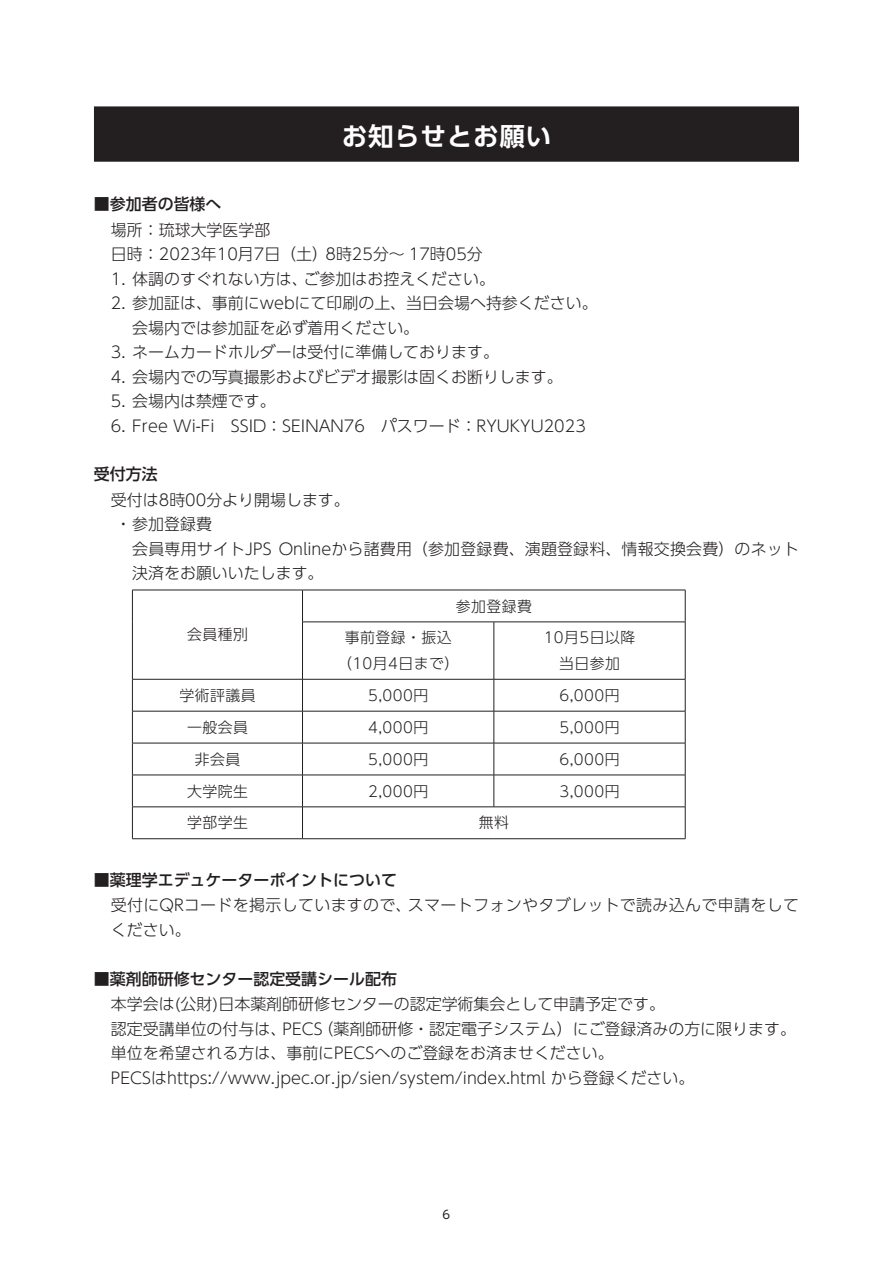
<style>
.page{position:relative;width:893px;height:1263px;background:#fff}
.page>*{position:absolute;margin:0;border:0;box-sizing:border-box;transform-origin:0 0}
.t1{font:700 25.5px "UD Shin Go Pr 6 N De";letter-spacing:.03em;color:#fff}
.t2{font:300 15.9px/24.5px "UD Shin Go Pr 6 N";color:#231f20}
.t3{font:500 15.9px "UD Shin Go Pr 6 N";color:#231f20}
.t4{font:300 15.9px/24.5px "UD Shin Go Pr 6 N";letter-spacing:.025em;color:#231f20}
.t5{font:300 14.85px/25.5px "UD Shin Go Pr 6 N";letter-spacing:.03em;color:#231f20;text-align:center}
.t6{font:11.7px "UD Shin Go Pr 6 N";color:#231f20}
</style>
<div class="page">
<div style="left:94px;top:106px;width:705px;height:56px;background:#231f20"></div>
<hr style="left:132px;top:590px;width:170px;height:1px;background:#231f20">
<hr style="left:132px;top:590px;width:1px;height:32px;background:#231f20">
<hr style="left:132px;top:622px;width:1px;height:57px;background:#231f20">
<hr style="left:302px;top:590px;width:192px;height:1px;background:#231f20">
<hr style="left:302px;top:590px;width:1px;height:32px;background:#231f20">
<hr style="left:494px;top:590px;width:191px;height:1px;background:#231f20">
<hr style="left:685px;top:590px;width:1px;height:32px;background:#231f20">
<hr style="left:302px;top:622px;width:192px;height:1px;background:#231f20">
<hr style="left:302px;top:622px;width:1px;height:57px;background:#231f20">
<hr style="left:494px;top:622px;width:191px;height:1px;background:#231f20">
<hr style="left:494px;top:622px;width:1px;height:57px;background:#231f20">
<hr style="left:685px;top:622px;width:1px;height:57px;background:#231f20">
<hr style="left:132px;top:679px;width:170px;height:1px;background:#231f20">
<hr style="left:132px;top:679px;width:1px;height:32px;background:#231f20">
<hr style="left:302px;top:679px;width:192px;height:1px;background:#231f20">
<hr style="left:302px;top:679px;width:1px;height:32px;background:#231f20">
<hr style="left:494px;top:679px;width:191px;height:1px;background:#231f20">
<hr style="left:494px;top:679px;width:1px;height:32px;background:#231f20">
<hr style="left:685px;top:679px;width:1px;height:32px;background:#231f20">
<hr style="left:132px;top:711px;width:170px;height:1px;background:#231f20">
<hr style="left:132px;top:711px;width:1px;height:32px;background:#231f20">
<hr style="left:302px;top:711px;width:192px;height:1px;background:#231f20">
<hr style="left:302px;top:711px;width:1px;height:32px;background:#231f20">
<hr style="left:494px;top:711px;width:191px;height:1px;background:#231f20">
<hr style="left:494px;top:711px;width:1px;height:32px;background:#231f20">
<hr style="left:685px;top:711px;width:1px;height:32px;background:#231f20">
<hr style="left:132px;top:743px;width:170px;height:1px;background:#231f20">
<hr style="left:132px;top:743px;width:1px;height:32px;background:#231f20">
<hr style="left:302px;top:743px;width:192px;height:1px;background:#231f20">
<hr style="left:302px;top:743px;width:1px;height:32px;background:#231f20">
<hr style="left:494px;top:743px;width:191px;height:1px;background:#231f20">
<hr style="left:494px;top:743px;width:1px;height:32px;background:#231f20">
<hr style="left:685px;top:743px;width:1px;height:32px;background:#231f20">
<hr style="left:132px;top:775px;width:170px;height:1px;background:#231f20">
<hr style="left:132px;top:775px;width:1px;height:32px;background:#231f20">
<hr style="left:302px;top:775px;width:192px;height:1px;background:#231f20">
<hr style="left:302px;top:775px;width:1px;height:32px;background:#231f20">
<hr style="left:494px;top:775px;width:191px;height:1px;background:#231f20">
<hr style="left:494px;top:775px;width:1px;height:32px;background:#231f20">
<hr style="left:685px;top:775px;width:1px;height:32px;background:#231f20">
<hr style="left:132px;top:806px;width:170px;height:1px;background:#231f20">
<hr style="left:132px;top:807px;width:1px;height:31px;background:#231f20">
<hr style="left:302px;top:806px;width:192px;height:1px;background:#231f20">
<hr style="left:302px;top:807px;width:1px;height:31px;background:#231f20">
<hr style="left:494px;top:806px;width:191px;height:1px;background:#231f20">
<hr style="left:685px;top:807px;width:1px;height:31px;background:#231f20">
<hr style="left:132px;top:838px;width:170px;height:1px;background:#231f20">
<hr style="left:302px;top:838px;width:192px;height:1px;background:#231f20">
<hr style="left:494px;top:838px;width:191px;height:1px;background:#231f20">
<h1 class="t1" style="left:342px;top:115px;width:211px">お知らせとお願い</h1>
<p class="t3" style="left:94px;top:192px;width:129px">■参加者の皆様へ</p>
<p class="t2" style="left:111px;top:217px;width:373px">場所：琉球大学医学部<br>日時：2023年10月7日（土）8時25分～ 17時05分</p>
<p class="t2" style="left:111px;top:266px;width:385px">1. 体調のすぐれない方は、ご参加はお控えください。</p>
<p class="t2" style="left:132px;top:290px;width:467px;text-indent:-21px">2. 参加証は、事前にwebにて印刷の上、当日会場へ持参ください。会場内では参加証を必ず着用ください。</p>
<p class="t2" style="left:111px;top:339px;width:389px">3. ネームカードホルダーは受付に準備しております。</p>
<p class="t2" style="left:111px;top:364px;width:453px">4. 会場内での写真撮影およびビデオ撮影は固くお断りします。</p>
<p class="t2" style="left:111px;top:388px;width:166px">5. 会場内は禁煙です。</p>
<p class="t2" style="left:111px;top:413px;width:476px">6. Free Wi-Fi　SSID：SEINAN76　パスワード：RYUKYU2023</p>
<p class="t3" style="left:94px;top:461px;width:65px">受付方法</p>
<p class="t2" style="left:111px;top:487px;width:240px">受付は8時00分より開場します。・ 参加登録費</p>
<p class="t2" style="left:132px;top:536px;width:668px">会員専用サイトJPS Onlineから諸費用（参加登録費、演題登録料、情報交換会費）のネット決済をお願いいたします。</p>
<p class="t5" style="left:187px;top:621px;width:62px">会員種別</p>
<p class="t5" style="left:456px;top:593px;width:78px">参加登録費</p>
<p class="t5" style="left:337px;top:624px;width:124px">事前登録・振込（10月4日まで）</p>
<p class="t5" style="left:544px;top:624px;width:93px">10月5日以降当日参加</p>
<p class="t5" style="left:179px;top:682px;width:78px">学術評議員</p>
<p class="t5" style="left:368px;top:682px;width:62px">5,000円</p>
<p class="t5" style="left:559px;top:682px;width:62px">6,000円</p>
<p class="t5" style="left:187px;top:714px;width:62px">一般会員</p>
<p class="t5" style="left:368px;top:714px;width:62px">4,000円</p>
<p class="t5" style="left:559px;top:714px;width:62px">5,000円</p>
<p class="t5" style="left:195px;top:746px;width:47px">非会員</p>
<p class="t5" style="left:368px;top:746px;width:62px">5,000円</p>
<p class="t5" style="left:559px;top:746px;width:62px">6,000円</p>
<p class="t5" style="left:187px;top:778px;width:62px">大学院生</p>
<p class="t5" style="left:368px;top:778px;width:62px">2,000円</p>
<p class="t5" style="left:559px;top:778px;width:62px">3,000円</p>
<p class="t5" style="left:187px;top:809px;width:62px">学部学生</p>
<p class="t5" style="left:479px;top:809px;width:32px">無料</p>
<p class="t3" style="left:94px;top:867px;width:304px">■薬理学エデュケーターポイントについて</p>
<p class="t4" style="left:111px;top:892px;width:690px">受付にQRコードを掲示していますので、スマートフォンやタブレットで読み込んで申請をしてください。</p>
<p class="t3" style="left:94px;top:966px;width:304px">■薬剤師研修センター認定受講シール配布</p>
<p class="t2" style="left:111px;top:991px;width:686px">本学会は(公財)日本薬剤師研修センターの認定学術集会として申請予定です。<br>認定受講単位の付与は、PECS（薬剤師研修・認定電子システム）にご登録済みの方に限ります。単位を希望される方は、事前にPECSへのご登録をお済ませください。<br>PECSはhttps://www.jpec.or.jp/sien/system/index.html から登録ください。</p>
<p class="t6" style="left:443px;top:1205px;width:9px">6</p>
</div>
